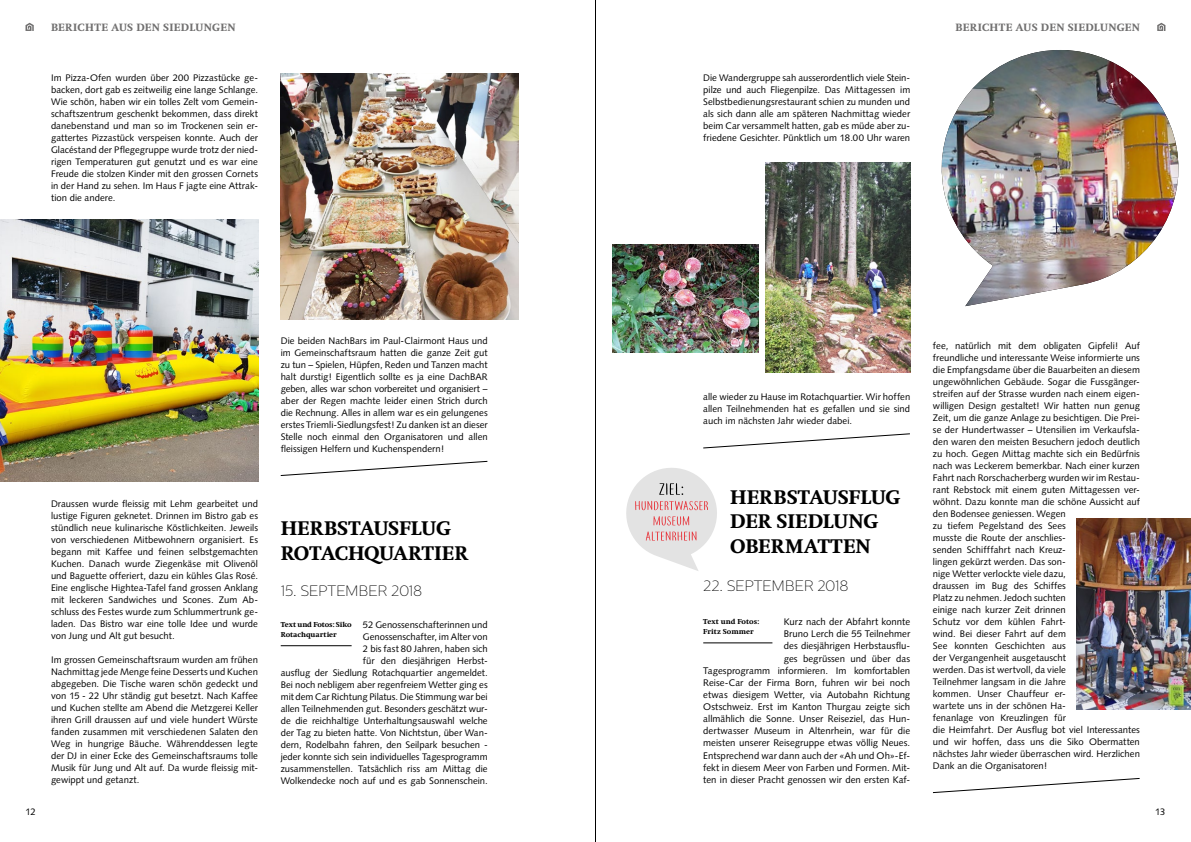
<style>
.page{position:relative;width:1191px;height:842px;background:#fff}
.page>*{position:absolute;margin:0;border:0;box-sizing:border-box;transform-origin:0 0}
.t1{font:800 20.5px/24.6px "Swift";letter-spacing:-.005em;color:#000}
.t2{font:100 15px "Centrale Sans";letter-spacing:-.025em;color:#000}
.t3{font:800 11px "Swift";letter-spacing:.025em;color:#706f6f}
.t4{font:9.6px/12.1px "Syntax";letter-spacing:.005em;color:#000;text-align:right}
.t5{font:9.5px/12px "Syntax";letter-spacing:.005em;color:#000;text-align:justify}
.t6{font:800 7.5px/10px "Swift";color:#000}
.s1{font-size:9.6px}
</style>
<div class="page">
<hr style="left:595px;top:0;width:1px;height:842px;background:#000">
<img style="left:0;top:220px;width:258px;height:261px">
<hr style="left:281px;top:645px;width:70px;height:1px;background:#000">
<svg style="left:280px;top:461px;width:208px;height:15px"></svg>
<img style="left:765px;top:162px;width:145px;height:211px">
<hr style="left:703px;top:643px;width:69px;height:1px;background:#000">
<svg style="left:933px;top:778px;width:207px;height:15px"></svg>
<img style="left:941px;top:50px;width:238px;height:256px">
<img style="left:281px;top:74px;width:238px;height:246px">
<svg style="left:626px;top:468px;width:91px;height:103px"></svg>
<img style="left:613px;top:244px;width:145px;height:109px">
<svg style="left:703px;top:433px;width:207px;height:15px"></svg>
<svg style="left:26px;top:23px;width:8px;height:8px"></svg>
<svg style="left:1157px;top:23px;width:8px;height:8px"></svg>
<img style="left:1076px;top:519px;width:115px;height:190px">
<p class="t3" style="left:51px;top:21px;width:186px">BERICHTE AUS DEN SIEDLUNGEN</p>
<p class="t3" style="left:955px;top:21px;width:186px">BERICHTE AUS DEN SIEDLUNGEN</p>
<p class="t5" style="left:51px;top:72px;width:208px">Im Pizza-Ofen wurden über 200 Pizzastücke ge&shy;backen, dort gab es zeitweilig eine lange Schlange.<br>Wie schön, haben wir ein tolles Zelt vom Gemein&shy;schaftszentrum geschenkt bekommen, dass direkt danebenstand und man so im Trockenen sein er&shy;gattertes Pizzastück verspeisen konnte. Auch der Glacéstand der Pflegegruppe wurde trotz der nied&shy;rigen Temperaturen gut genutzt und es war eine Freude die stolzen Kinder mit den grossen Cornets in der Hand zu sehen. Im Haus F jagte eine Attrak&shy;tion die andere.</p>
<p class="t5" style="left:51px;top:498px;width:208px">Draussen wurde fleissig mit Lehm gearbeitet und lustige Figuren geknetet. Drinnen im Bistro gab es stündlich neue kulinarische Köstlichkeiten. Jeweils von verschiedenen Mitbewohnern organisiert. Es begann mit Kaffee und feinen selbstgemachten Kuchen. Danach wurde Ziegenkäse mit Olivenöl und Baguette offeriert, dazu ein kühles Glas Rosé.<br>Eine englische Hightea-Tafel fand grossen Anklang mit leckeren Sandwiches und Scones. Zum Ab&shy;schluss des Festes wurde zum Schlummertrunk ge&shy;laden. Das Bistro war eine tolle Idee und wurde von Jung und Alt gut besucht.</p>
<p class="t5" style="left:51px;top:654px;width:208px">Im grossen Gemeinschaftsraum wurden am frühen Nachmittag jede Menge feine Desserts und Kuchen abgegeben. Die Tische waren schön gedeckt und von 15 - 22 Uhr ständig gut besetzt. Nach Kaffee und Kuchen stellte am Abend die Metzgerei Keller ihren Grill draussen auf und viele hundert Würste fanden zusammen mit verschiedenen Salaten den Weg in hungrige Bäuche. Währenddessen legte der DJ in einer Ecke des Gemeinschaftsraums tolle Musik für Jung und Alt auf. Da wurde fleissig mit&shy;gewippt und getanzt.</p>
<p class="t5" style="left:281px;top:334px;width:208px">Die beiden NachBars im Paul-Clairmont Haus und im Gemeinschaftsraum hatten die ganze Zeit gut zu tun – Spielen, Hüpfen, Reden und Tanzen macht halt durstig! Eigentlich sollte es ja eine DachBAR geben, alles war schon vorbereitet und organisiert – aber der Regen machte leider einen Strich durch die Rechnung. Alles in allem war es ein gelungenes erstes Triemli-Siedlungsfest! Zu danken ist an dieser Stelle noch einmal den Organisatoren und allen fleissigen Helfern und Kuchenspendern!</p>
<h1 class="t1" style="left:281px;top:516px;width:189px">HERBSTAUSFLUG<br>ROTACHQUARTIER</h1>
<h2 class="t2" style="left:281px;top:582px;width:143px">15. SEPTEMBER 2018</h2>
<p class="t5" style="left:281px;top:619px;width:208px;text-align:right">52 Genossenschafterinnen und<br>Genossenschafter, im Alter von<br>2 bis fast 80 Jahren, haben sich<br>für den diesjährigen Herbst-<br>ausflug der Siedlung Rotachquartier angemeldet.<br>Bei noch nebligem aber regenfreiem Wetter ging es mit dem Car Richtung Pilatus. Die Stimmung war bei allen Teilnehmenden gut. Besonders geschätzt wur&shy;de die reichhaltige Unterhaltungsauswahl welche der Tag zu bieten hatte. Von Nichtstun, über Wan&shy;dern, Rodelbahn fahren, den Seilpark besuchen - jeder konnte sich sein individuelles Tagesprogramm zusammenstellen. Tatsächlich riss am Mittag die Wolkendecke noch auf und es gab Sonnenschein.</p>
<p class="t6" style="left:281px;top:620px;width:72px">Text und Fotos: Siko<br>Rotachquartier</p>
<p class="t5" style="left:703px;top:72px;width:208px">Die Wandergruppe sah ausserordentlich viele Stein&shy;pilze und auch Fliegenpilze. Das Mittagessen im Selbstbedienungsrestaurant schien zu munden und als sich dann alle am späteren Nachmittag wieder beim Car versammelt hatten, gab es müde aber zu&shy;friedene Gesichter. Pünktlich um 18.00 Uhr waren</p>
<p class="t5" style="left:703px;top:391px;width:208px">alle wieder zu Hause im Rotachquartier. Wir hoffen allen Teilnehmenden hat es gefallen und sie sind auch im nächsten Jahr wieder dabei.</p>
<h1 class="t1" style="left:730px;top:485px;width:171px">HERBSTAUSFLUG<br>DER SIEDLUNG<br>OBERMATTEN</h1>
<h2 class="t2" style="left:703px;top:577px;width:147px">22. SEPTEMBER 2018</h2>
<p class="t4" style="left:703px;top:616px;width:208px">Kurz nach der Abfahrt konnte<br>Bruno Lerch die 55 Teilnehmer<br>des diesjährigen Herbstausflu-<br>ges begrüssen und über das<br>Tagesprogramm informieren. Im komfortablen Reise-Car der Firma Born, fuhren wir bei noch etwas diesigem Wetter, via Autobahn Richtung Ostschweiz. Erst im Kanton Thurgau zeigte sich allmählich die Sonne. Unser Reiseziel, das Hun&shy;dertwasser Museum in Altenrhein, war für die meisten unserer Reisegruppe etwas völlig Neues.<br>Entsprechend war dann auch der «Ah und Oh»-Ef&shy;fekt in diesem Meer von Farben und Formen. Mit&shy;ten in dieser Pracht genossen wir den ersten Kaf-</p>
<p class="t6" style="left:703px;top:617px;width:57px">Text und Fotos:<br>Fritz Sommer</p>
<p class="t5" style="left:933px;top:339px;width:208px;text-align:left"><span class="s1">fee, natürlich mit dem</span> obligaten Gipfeli! Auf freundliche und interessante Weise informierte uns die Empfangsdame über die Bauarbeiten an diesem ungewöhnlichen Gebäude. Sogar die Fussgänger&shy;streifen auf der Strasse wurden nach einem eigen&shy;willigen Design gestaltet! Wir hatten nun genug Zeit, um die ganze Anlage zu besichtigen. Die Prei&shy;se der Hundertwasser – Utensilien im Verkaufsla&shy;den waren den meisten Besuchern jedoch deutlich zu hoch. Gegen Mittag machte sich ein Bedürfnis nach was Leckerem bemerkbar. Nach einer kurzen Fahrt nach Rorschacherberg wurden wir im Restau&shy;rant Rebstock mit einem guten Mittagessen ver&shy;wöhnt. Dazu konnte man die schöne Aussicht auf den Bodensee geniessen. Wegen<br>zu tiefem Pegelstand des Sees<br>musste die Route der anschlies-<br>senden Schifffahrt nach Kreuz-<br>lingen gekürzt werden. Das son-<br>nige Wetter verlockte viele dazu,<br>draussen im Bug des Schiffes<br>Platz zu nehmen. Jedoch suchten<br>einige nach kurzer Zeit drinnen<br>Schutz vor dem kühlen Fahrt-<br>wind. Bei dieser Fahrt auf dem<br>See konnten Geschichten aus<br>der Vergangenheit ausgetauscht<br>werden. Das ist wertvoll, da viele<br>Teilnehmer langsam in die Jahre<br>kommen. Unser Chauffeur er-<br>wartete uns in der schönen Ha-<br>fenanlage von Kreuzlingen für<br>die Heimfahrt. Der Ausflug bot viel Interessantes und wir hoffen, dass uns die Siko Obermatten nächstes Jahr wieder überraschen wird. Herzlichen Dank an die Organisatoren!</p>
<p class="t5" style="left:26px;top:806px;width:12px">12</p>
<p class="t5" style="left:1155px;top:806px;width:12px">13</p>
</div>
